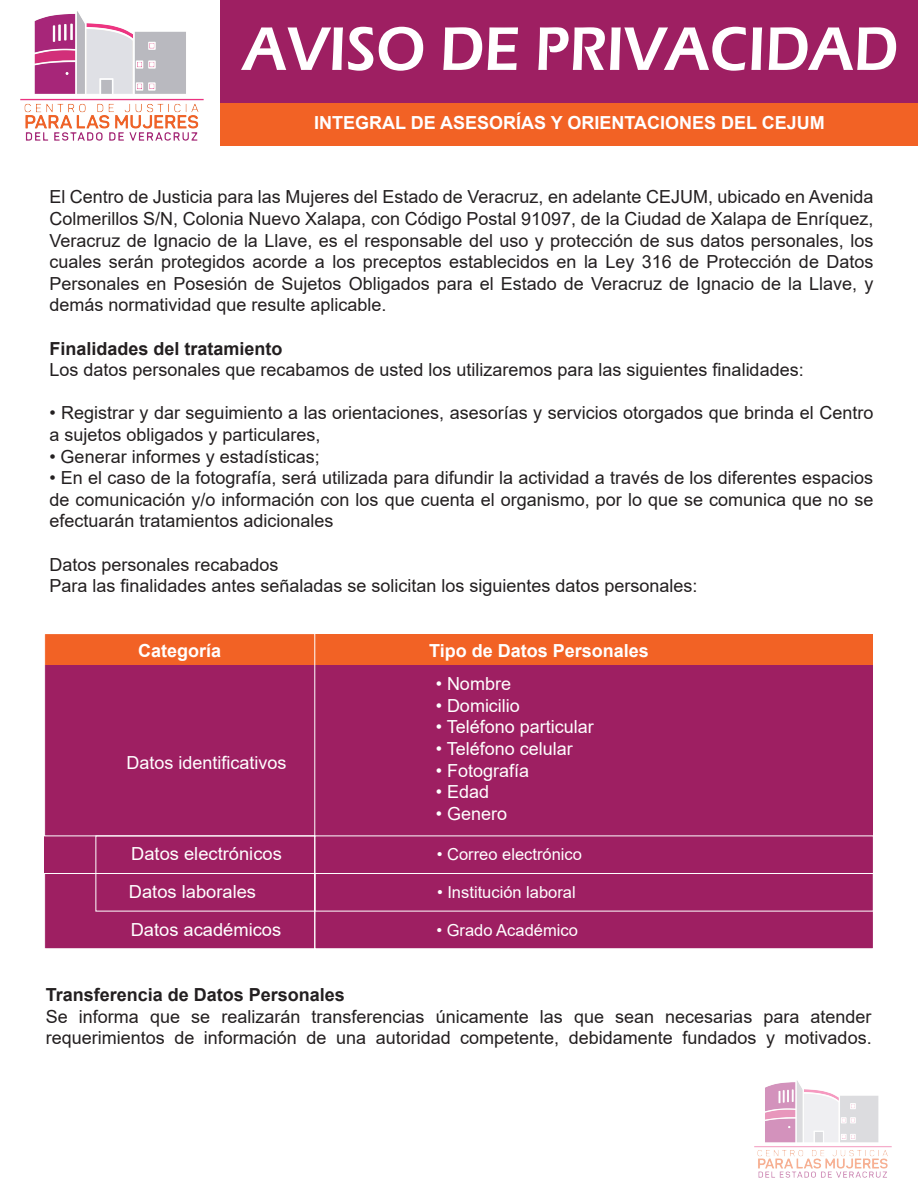
<style>
.page{position:relative;width:918px;height:1188px;background:#fff}
.page>*{position:absolute;margin:0;border:0;box-sizing:border-box;transform-origin:0 0}
.t1{font:600 63.75px "Eras ITC";color:#fff;scale:.92 1}
.t2{font:18px/21.6px "Arial";color:#231f20}
.t3{font:18px "Arial";color:#fff}
.t4{font:700 18px "Arial";color:#fff}
.t5{font:700 18px "Arial";color:#231f20}
.t6{font:16.5px "Arial";color:#fff}
</style>
<div class="page">
<div style="left:221px;top:0;width:697px;height:103px;background:#9e1f62"></div>
<img style="left:21px;top:12px;width:183px;height:128px">
<img style="left:754px;top:1081px;width:137px;height:96px">
<div style="left:221px;top:103px;width:697px;height:43px;background:#f26225"></div>
<div style="left:45px;top:664px;width:828px;height:285px;background:#9e1f62"></div>
<div style="left:45px;top:634px;width:828px;height:30px;background:#f26225"></div>
<div style="left:44px;top:633px;width:271px;height:203px;border:1px solid #fff"></div>
<div style="left:315px;top:873px;width:559px;height:76px;border:1px solid #fff"></div>
<div style="left:44px;top:873px;width:271px;height:76px;border:1px solid #fff"></div>
<h1 class="t1" style="left:243px;top:13px;width:714px">AVISO DE PRIVACIDAD</h1>
<p class="t4" style="left:314px;top:110px;width:512px">INTEGRAL DE ASESORÍAS Y ORIENTACIONES DEL CEJUM</p>
<p class="t2" style="left:49px;top:186px;width:826px;text-align:justify">El Centro de Justicia para las Mujeres del Estado de Veracruz, en adelante CEJUM, ubicado en Avenida Colmerillos S/N, Colonia Nuevo Xalapa, con Código Postal 91097, de la Ciudad de Xalapa de Enríquez, Veracruz de Ignacio de la Llave, es el responsable del uso y protección de sus datos personales, los cuales serán protegidos acorde a los preceptos establecidos en la Ley 316 de Protección de Datos Personales en Posesión de Sujetos Obligados para el Estado de Veracruz de Ignacio de la Llave, y demás normatividad que resulte aplicable.</p>
<p class="t5" style="left:49px;top:336px;width:235px">Finalidades del tratamiento</p>
<p class="t2" style="left:49px;top:359px;width:756px">Los datos personales que recabamos de usted los utilizaremos para las siguientes finalidades:</p>
<p class="t2" style="left:49px;top:402px;width:826px">• Registrar y dar seguimiento a las orientaciones, asesorías y servicios otorgados que brinda el Centro a sujetos obligados y particulares,</p>
<p class="t2" style="left:49px;top:445px;width:272px">• Generar informes y estadísticas;</p>
<p class="t2" style="left:49px;top:467px;width:826px;text-align:justify">• En el caso de la fotografía, será utilizada para difundir la actividad a través de los diferentes espacios de comunicación y/o información con los que cuenta el organismo, por lo que se comunica que no se efectuarán tratamientos adicionales</p>
<p class="t2" style="left:49px;top:553px;width:650px">Datos personales recabados<br>Para las finalidades antes señaladas se solicitan los siguientes datos personales:</p>
<p class="t4" style="left:138px;top:638px;width:85px">Categoría</p>
<p class="t4" style="left:429px;top:638px;width:221px">Tipo de Datos Personales</p>
<p class="t3" style="left:126px;top:750px;width:162px">Datos identificativos</p>
<p class="t3" style="left:436px;top:671px;width:77px">• Nombre</p>
<p class="t3" style="left:436px;top:693px;width:86px">• Domicilio</p>
<p class="t3" style="left:436px;top:715px;width:160px">• Teléfono particular</p>
<p class="t3" style="left:436px;top:736px;width:139px">• Teléfono celular</p>
<p class="t3" style="left:436px;top:758px;width:95px">• Fotografía</p>
<p class="t3" style="left:436px;top:779px;width:55px">• Edad</p>
<p class="t3" style="left:436px;top:801px;width:73px">• Genero</p>
<p class="t3" style="left:131px;top:841px;width:152px">Datos electrónicos</p>
<p class="t6" style="left:437px;top:843px;width:147px">• Correo electrónico</p>
<p class="t3" style="left:129px;top:879px;width:129px">Datos laborales</p>
<p class="t6" style="left:437px;top:880px;width:140px">• Institución laboral</p>
<p class="t3" style="left:131px;top:917px;width:152px">Datos académicos</p>
<p class="t6" style="left:436px;top:918px;width:143px">• Grado Académico</p>
<p class="t5" style="left:46px;top:982px;width:301px">Transferencia de Datos Personales</p>
<p class="t2" style="left:46px;top:1005px;width:827px">Se informa que se realizarán transferencias únicamente las que sean necesarias para atender requerimientos de información de una autoridad competente, debidamente fundados y motivados.</p>
</div>
